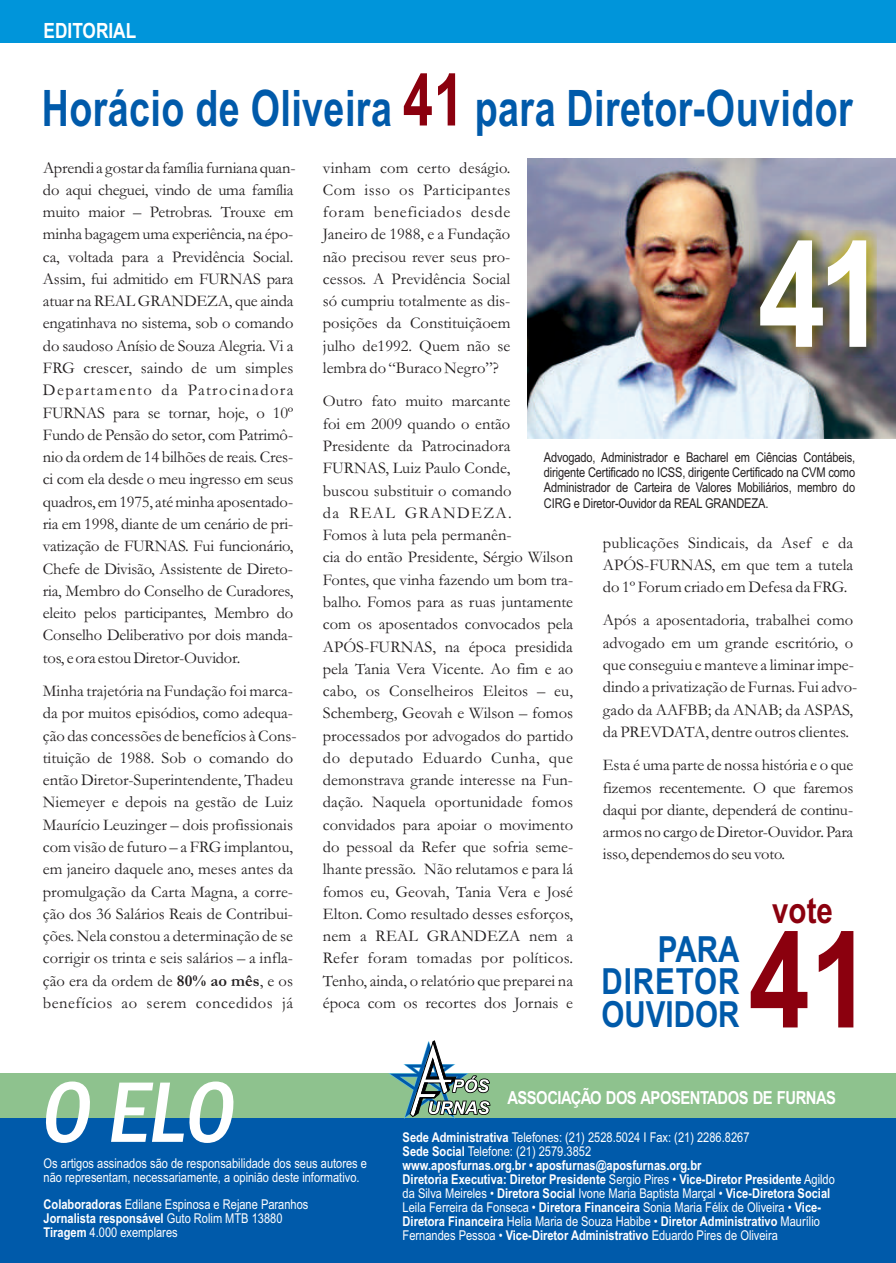
<style>
.page{position:relative;width:896px;height:1263px;background:#fff}
.page>*{position:absolute;margin:0;border:0;box-sizing:border-box;transform-origin:0 0}
.t1{font:700 148.2px "Arial Narrow";color:#fff}
.t2{font:700 134.25px "Arial Narrow";color:#8b000e}
.t3{font:700 50.25px "Arial Narrow";letter-spacing:.01em;color:#005aaa;scale:.91 1}
.t4{font:700 36px/32.8px "Arial Narrow";color:#005aaa}
.t5{font:700 36px "Arial Narrow";color:#8b000e}
.t6{font:700 21px "Arial Narrow";color:#fff}
.t7{font:700 18px "Arial Narrow";letter-spacing:-.025em;color:#fff}
.t8{font:16.5px/22.2px "Garamond";color:#231f20}
.t9{font:700 13.5px/14px "Arial Narrow";color:#fff}
.t10{font:13.5px/14px "Arial Narrow";color:#fff}
.t11{font:13.5px/15.3px "Arial Narrow";letter-spacing:-.01em;color:#231f20;text-align:justify}
.s1{font-size:72.75px;color:#8b000e}
.s2{font-weight:700}
.s3{font-weight:400}
</style>
<div class="page">
<div style="left:0;top:0;width:895px;height:43px;background:#0095da"></div>
<div style="left:0;top:1115px;width:895px;height:148px;background:#005aaa"></div>
<div style="left:0;top:1072px;width:895px;height:45px;background:#8ec28e"></div>
<svg style="left:386px;top:1040px;width:105px;height:79px"></svg>
<svg style="left:45px;top:1081px;width:189px;height:62px"></svg>
<img style="left:527px;top:158px;width:368px;height:280px">
<div style="left:749px;top:230px;width:127px;height:127px;background:#fff200;opacity:.98"></div>
<p class="t6" style="left:44px;top:23px;width:94px">EDITORIAL</p>
<h3 class="t3" style="left:42px;top:89px;width:892px">Horácio de Oliveira <span class="s1">41</span> para Diretor-Ouvidor</h3>
<p class="t8" style="left:43px;top:158px;width:254px">Aprendi a gostarda família furniana quan&shy;do aqui cheguei, vindo de uma família muito maior – Petrobras. Trouxe em minha bagagem uma experiência, na épo&shy;ca, voltada para a Previdência Social.<br>Assim, fui admitido em FURNAS para atuar na REAL GRANDEZA, que ainda engatinhava no sistema, sob o comando do saudoso Anísio de Souza Alegria. Vi a FRG crescer, saindo de um simples Departamento da Patrocinadora FURNAS para se tornar, hoje, o 10º Fundo de Pensão do setor, com Patrimô&shy;nio da ordem de 14 bilhões de reais. Cres&shy;ci com ela desde o meu ingresso em seus quadros, em1975, atéminha aposentado&shy;ria em 1998, diante de um cenário de pri&shy;vatização de FURNAS. Fui funcionário, Chefe de Divisão, Assistente de Direto&shy;ria, Membro do Conselho de Curadores, eleito pelos participantes, Membro do Conselho Deliberativo por dois manda&shy;tos, eora estouDiretor-Ouvidor.</p>
<p class="t8" style="left:43px;top:682px;width:255px">Minha trajetória na Fundação foi marca&shy;da por muitos episódios, como adequa&shy;ção das concessões de benefícios à Cons&shy;tituição de 1988. Sob o comando do então Diretor-Superintendente, Thadeu Niemeyer e depois na gestão de Luiz Maurício Leuzinger – dois profissionais com visão de futuro – a FRG implantou, em janeiro daquele ano, meses antes da promulgação da Carta Magna, a corre&shy;ção dos 36 Salários Reais de Contribui&shy;ções. Nela constou a determinação de se corrigir os trinta e seis salários – a infla&shy;ção era da ordem de <span class="s2">80% ao mês</span>, e os benefícios ao serem concedidos já</p>
<p class="t8" style="left:323px;top:158px;width:189px;text-align:justify">vinham com certo deságio.<br>Com isso os Participantes foram beneficiados desde Janeiro de 1988, e a Fundação não precisou rever seus pro&shy;cessos. A Previdência Social só cumpriu totalmente as dis&shy;posições da Constituiçãoem julho de1992. Quem não se lembra do “Buraco Negro”?</p>
<p class="t8" style="left:322px;top:392px;width:252px">Outro fato muito marcante<br>foi em 2009 quando o então<br>Presidente da Patrocinadora<br>FURNAS, Luiz Paulo Conde,<br>buscou substituir o comando<br>da REAL GRANDEZA.<br>Fomos à luta pela permanên-<br>cia do então Presidente, Sérgio Wilson<br>Fontes, que vinha fazendo um bom tra&shy;balho. Fomos para as ruas juntamente com os aposentados convocados pela<br>APÓS-FURNAS, na época presidida pela Tania Vera Vicente. Ao fim e ao cabo, os Conselheiros Eleitos – eu,<br>Schemberg, Geovah e Wilson – fomos processados por advogados do partido do deputado Eduardo Cunha, que demonstrava grande interesse na Fun&shy;dação. Naquela oportunidade fomos convidados para apoiar o movimento do pessoal da Refer que sofria seme&shy;lhante pressão. Não relutamos e para lá fomos eu, Geovah, Tania Vera e José<br>Elton. Como resultado desses esforços, nem a REAL GRANDEZA nem a<br>Refer foram tomadas por políticos.<br>Tenho, ainda, o relatório que preparei na época com os recortes dos Jornais e</p>
<h1 class="t1" style="left:757px;top:239px;width:129px">41</h1>
<p class="t11" style="left:543px;top:451px;width:312px">Advogado, Administrador e Bacharel em Ciências Contábeis, dirigente Certificado no ICSS, dirigente Certificado na CVM como Administrador de Carteira de Valores Mobiliários, membro do CIRG e Diretor-Ouvidor da REAL GRANDEZA.</p>
<p class="t8" style="left:602px;top:533px;width:252px;text-align:justify">publicações Sindicais, da Asef e da APÓS-FURNAS, em que tem a tutela do 1º Forum criado em Defesa da FRG.</p>
<p class="t8" style="left:602px;top:611px;width:256px">Após a aposentadoria, trabalhei como advogado em um grande escritório, o que conseguiu e manteve a liminar impe&shy;dindo a privatização de Furnas. Fui advo&shy;gado da AAFBB; da ANAB; da ASPAS, da PREVDATA, dentre outros clientes.</p>
<p class="t8" style="left:602px;top:756px;width:252px;text-align:justify">Esta é uma parte de nossa história e o que fizemos recentemente. O que faremos daqui por diante, dependerá de continu&shy;armos no cargo deDiretor-Ouvidor.Para isso,dependemosdoseu voto.</p>
<h3 class="t5" style="left:771px;top:897px;width:62px">vote</h3>
<h2 class="t2" style="left:748px;top:930px;width:124px">41</h2>
<h3 class="t4" style="left:657px;top:936px;width:83px">PARA</h3>
<h3 class="t4" style="left:601px;top:968px;width:139px">DIRETOR<br>OUVIDOR</h3>
<p class="t10" style="left:44px;top:1157px;width:325px">Os artigos assinados são de responsabilidade dos seus autores e não representam, necessariamente, a opinião deste informativo.</p>
<p class="t10" style="left:44px;top:1199px;width:266px"><span class="s2">Colaboradoras</span> Edilane Espinosa e Rejane Paranhos<br><span class="s2">Jornalista responsável</span> Guto Rolim MTB 13880<br><span class="s2">Tiragem</span> 4.000 exemplares</p>
<p class="t7" style="left:507px;top:1091px;width:330px">ASSOCIAÇÃO DOS APOSENTADOS DE FURNAS</p>
<p class="t9" style="left:402px;top:1132px;width:433px">Sede Administrativa <span class="s3">Telefones: (21) 2528.5024 I Fax: (21) 2286.8267<br></span>Sede Social <span class="s3">Telefone: (21) 2579.3852<br></span>www.aposfurnas.org.br • aposfurnas@aposfurnas.org.br<br>Diretoria Executiva: Diretor Presidente <span class="s3">Sergio Pires •</span> Vice-Diretor Presidente <span class="s3">Agildo da Silva Meireles •</span> Diretora Social <span class="s3">Ivone Maria Baptista Marçal •</span> Vice-Diretora Social <span class="s3">Leila Ferreira da Fonseca •</span> Diretora Financeira <span class="s3">Sonia Maria Félix de Oliveira •</span> Vice-Diretora Financeira <span class="s3">Helia Maria de Souza Habibe •</span> Diretor Administrativo <span class="s3">Maurílio Fernandes Pessoa •</span> Vice-Diretor Administrativo <span class="s3">Eduardo Pires de Oliveira</span></p>
</div>
